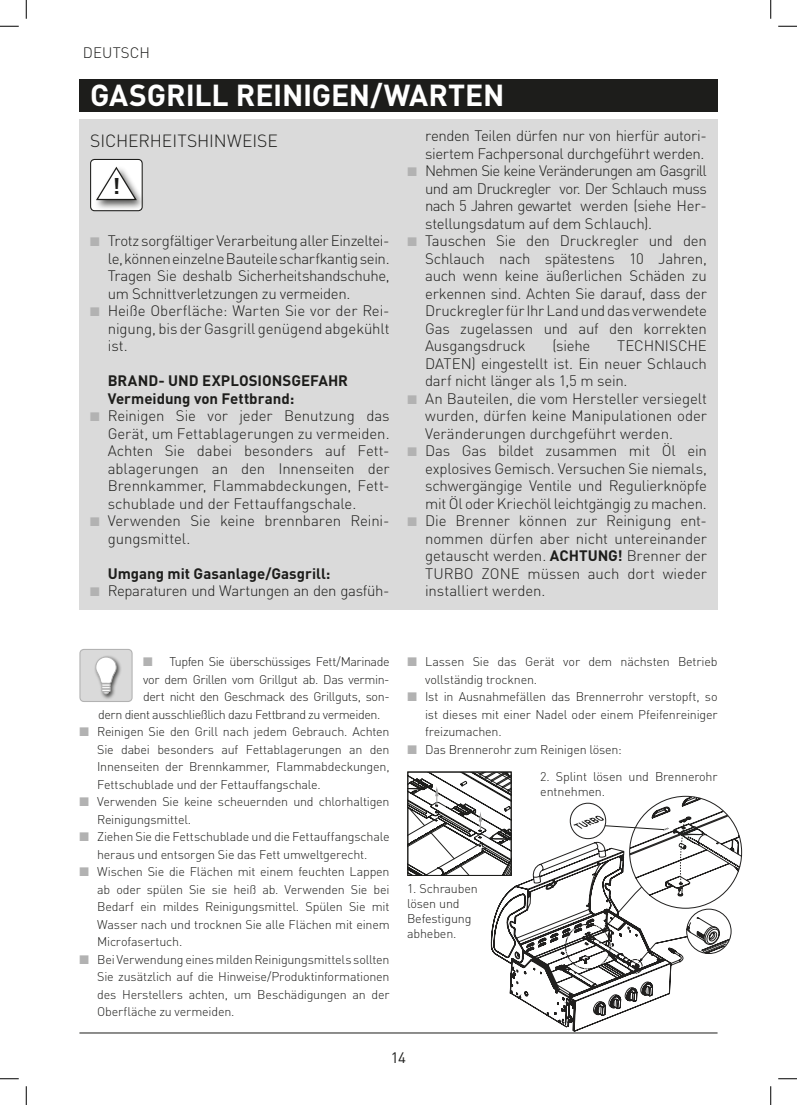
<style>
.page{position:relative;width:797px;height:1105px;background:#fff}
.page>*{position:absolute;margin:0;border:0;box-sizing:border-box;transform-origin:0 0}
.t1{font:700 30px "DIN Pro";letter-spacing:-.01em;color:#fff}
.t2{font:700 22.5px "DIN Pro";color:#1d1d1b}
.FLIESSTEXT{font:300 17.5px "DIN Pro";letter-spacing:-.005em;color:#1d1d1b}
.t3{font:300 15px/17.5px "DIN Pro";letter-spacing:-.015em;color:#1d1d1b;text-align:justify}
.AUFZAEHLUNG{font:700 15px "DIN Pro";color:#1d1d1b}
.t4{font:300 15px "DIN Pro";letter-spacing:.005em;color:#1d1d1b}
.t5{font:15px "DIN Pro";color:#1d1d1b}
.FLIESSTEXT-2{font:300 12.5px/17.5px "DIN Pro";letter-spacing:-.015em;color:#1d1d1b}
.FLIESSTEXT-3{font:300 12.5px "DIN Pro";letter-spacing:-.035em;color:#1d1d1b}
.s1{font-weight:700}
</style>
<div class="page">
<div style="left:79px;top:120px;width:638px;height:490px;background:#dadada"></div>
<svg style="left:490px;top:796px;width:252px;height:236px"></svg>
<svg style="left:686px;top:909px;width:45px;height:45px"></svg>
<svg style="left:573px;top:815px;width:96px;height:16px"></svg>
<div style="left:570px;top:803px;width:36px;height:36px;border:1px solid #21201f;border-radius:50%"></div>
<hr style="left:79px;top:1032px;width:638px;height:1px;background:#1d1d1b">
<div style="left:79px;top:79px;width:638px;height:33px;background:#1d1d1b"></div>
<svg style="left:79px;top:649px;width:54px;height:53px;background:#d5d5d5"></svg>
<svg style="left:90px;top:159px;width:53px;height:52px;background:#d5d5d5"></svg>
<svg style="left:409px;top:774px;width:100px;height:100px"></svg>
<div style="left:407px;top:772px;width:104px;height:104px;border:1px solid #1d1d1b"></div>
<svg style="left:0;top:25px;width:19px;height:2px"></svg>
<svg style="left:778px;top:25px;width:19px;height:2px"></svg>
<svg style="left:0;top:1078px;width:19px;height:1px"></svg>
<svg style="left:778px;top:1078px;width:19px;height:1px"></svg>
<svg style="left:25px;top:0;width:2px;height:19px"></svg>
<svg style="left:25px;top:1086px;width:2px;height:19px"></svg>
<svg style="left:770px;top:0;width:1px;height:19px"></svg>
<svg style="left:770px;top:1086px;width:1px;height:19px"></svg>
<p class="t4" style="left:83px;top:41px;width:68px">DEUTSCH</p>
<p class="t1" style="left:90px;top:72px;width:416px">GASGRILL REINIGEN/WARTEN</p>
<p class="FLIESSTEXT" style="left:90px;top:127px;width:189px">SICHERHEITSHINWEISE</p>
<p class="t2" style="left:112px;top:169px;width:9px">!</p>
<p class="t3" style="left:108px;top:231px;width:283px">Trotz sorgfältiger Verarbeitung aller Einzeltei&shy;le, können einzelne Bauteile scharfkantig sein.<br>Tragen Sie deshalb Sicherheitshandschuhe, um Schnittverletzungen zu vermeiden.</p>
<p class="t3" style="left:108px;top:301px;width:283px">Heiße Oberfläche: Warten Sie vor der Rei&shy;nigung, bis der Gasgrill genügend abgekühlt ist.</p>
<p class="AUFZAEHLUNG" style="left:108px;top:369px;width:242px">BRAND- UND EXPLOSIONSGEFAHR</p>
<p class="AUFZAEHLUNG" style="left:108px;top:387px;width:188px">Vermeidung von Fettbrand:</p>
<p class="t3" style="left:108px;top:406px;width:283px">Reinigen Sie vor jeder Benutzung das Gerät, um Fettablagerungen zu vermeiden.<br>Achten Sie dabei besonders auf Fett&shy;ablagerungen an den Innenseiten der Brennkammer, Flammabdeckungen, Fett&shy;schublade und der Fettauffangschale.</p>
<p class="t3" style="left:108px;top:511px;width:283px">Verwenden Sie keine brennbaren Reini&shy;gungsmittel.</p>
<p class="AUFZAEHLUNG" style="left:108px;top:562px;width:224px">Umgang mit Gasanlage/Gasgrill:</p>
<p class="t3" style="left:108px;top:581px;width:283px">Reparaturen und Wartungen an den gasfüh-</p>
<p class="t3" style="left:425px;top:126px;width:283px">renden Teilen dürfen nur von hierfür autori&shy;siertem Fachpersonal durchgeführt werden.</p>
<p class="t3" style="left:425px;top:161px;width:283px">Nehmen Sie keine Veränderungen am Gasgrill und am Druckregler vor. Der Schlauch muss nach 5 Jahren gewartet werden (siehe Her&shy;stellungsdatum auf dem Schlauch).</p>
<p class="t3" style="left:425px;top:231px;width:283px">Tauschen Sie den Druckregler und den Schlauch nach spätestens 10 Jahren, auch wenn keine äußerlichen Schäden zu erkennen sind. Achten Sie darauf, dass der Druckregler für Ihr Land und das verwendete Gas zugelassen und auf den korrekten Ausgangsdruck</p>
<p class="t3" style="left:552px;top:336px;width:40px">(siehe</p>
<p class="t3" style="left:425px;top:336px;width:283px;text-indent:192px">TECHNISCHE DATEN) eingestellt ist. Ein neuer Schlauch darf nicht länger als 1,5 m sein.</p>
<p class="t3" style="left:425px;top:389px;width:283px">An Bauteilen, die vom Hersteller versiegelt wurden, dürfen keine Manipulationen oder Veränderungen durchgeführt werden.</p>
<p class="t3" style="left:425px;top:441px;width:283px">Das Gas bildet zusammen mit Öl ein explosives Gemisch. Versuchen Sie niemals, schwergängige Ventile und Regulierknöpfe mit Öl oder Kriechöl leichtgängig zu machen.</p>
<p class="t3" style="left:425px;top:511px;width:283px">Die Brenner können zur Reinigung ent&shy;nommen dürfen aber nicht untereinander getauscht werden. <span class="s1">ACHTUNG!</span> Brenner der TURBO ZONE müssen auch dort wieder installiert werden.</p>
<p class="FLIESSTEXT-3" style="left:169px;top:652px;width:222px">Tupfen Sie überschüssiges Fett/Marinade</p>
<p class="FLIESSTEXT-3" style="left:143px;top:670px;width:248px">vor dem Grillen vom Grillgut ab. Das vermin-</p>
<p class="FLIESSTEXT-3" style="left:143px;top:687px;width:248px">dert nicht den Geschmack des Grillguts, son-</p>
<p class="FLIESSTEXT-3" style="left:98px;top:705px;width:284px">dern dient ausschließlich dazu Fettbrand zu vermeiden.</p>
<p class="FLIESSTEXT-2" style="left:97px;top:722px;width:294px;text-align:justify">Reinigen Sie den Grill nach jedem Gebrauch. Achten Sie dabei besonders auf Fettablagerungen an den Innenseiten der Brennkammer, Flammabdeckungen, Fettschublade und der Fettauffangschale.</p>
<p class="FLIESSTEXT-2" style="left:97px;top:792px;width:294px">Verwenden Sie keine scheuernden und chlorhaltigen<br>Reinigungsmittel.</p>
<p class="FLIESSTEXT-2" style="left:97px;top:827px;width:294px">Ziehen Sie die Fettschublade und die Fettauffangschale heraus und entsorgen Sie das Fett umweltgerecht.</p>
<p class="FLIESSTEXT-2" style="left:97px;top:862px;width:294px;text-align:justify">Wischen Sie die Flächen mit einem feuchten Lappen ab oder spülen Sie sie heiß ab. Verwenden Sie bei Bedarf ein mildes Reinigungsmittel. Spülen Sie mit Wasser nach und trocknen Sie alle Flächen mit einem Microfasertuch.</p>
<p class="FLIESSTEXT-2" style="left:97px;top:950px;width:294px;text-align:justify">Bei Verwendung eines milden Reinigungsmittels sollten Sie zusätzlich auf die Hinweise/Produktinformationen des Herstellers achten, um Beschädigungen an der Oberfläche zu vermeiden.</p>
<p class="FLIESSTEXT-2" style="left:425px;top:652px;width:294px">Lassen Sie das Gerät vor dem nächsten Betrieb vollständig trocknen.</p>
<p class="FLIESSTEXT-2" style="left:425px;top:687px;width:294px;text-align:justify">Ist in Ausnahmefällen das Brennerrohr verstopft, so ist dieses mit einer Nadel oder einem Pfeifenreiniger freizumachen.</p>
<p class="FLIESSTEXT-2" style="left:425px;top:740px;width:198px">Das Brennerohr zum Reinigen lösen:</p>
<p class="FLIESSTEXT-2" style="left:407px;top:878px;width:72px">1. Schrauben</p>
<p class="FLIESSTEXT-2" style="left:407px;top:893px;width:54px">lösen und</p>
<p class="FLIESSTEXT-2" style="left:407px;top:910px;width:66px;line-height:15px">Befestigung abheben.</p>
<p class="FLIESSTEXT-2" style="left:540px;top:768px;width:179px;line-height:15px">2. Splint lösen und Brennerohr entnehmen.</p>
<p class="t5" style="left:391px;top:1047px;width:17px">14</p>
</div>
